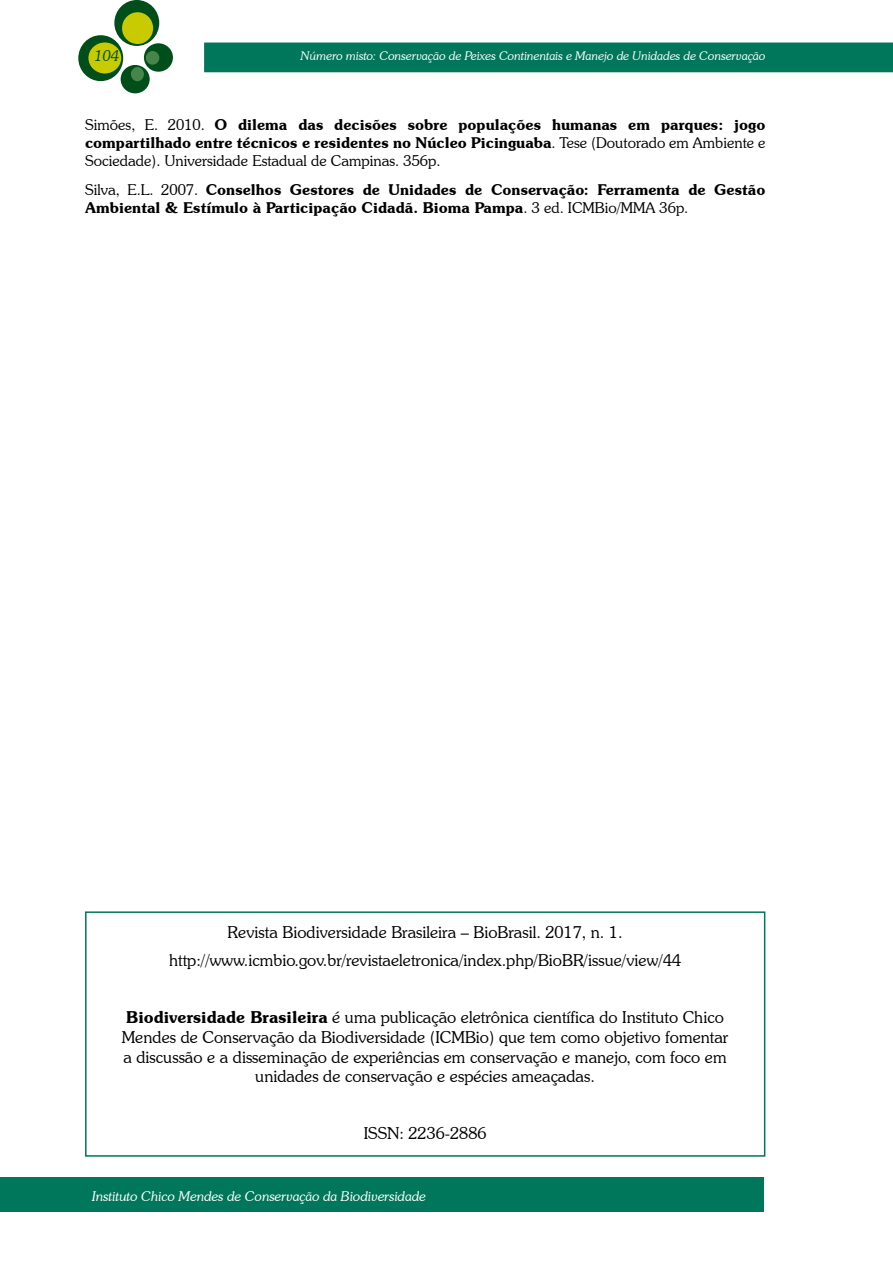
<style>
.page{position:relative;width:893px;height:1263px;background:#fff}
.page>*{position:absolute;margin:0;border:0;box-sizing:border-box;transform-origin:0 0}
.t1{font:300 16.5px/19.8px "Souvenir IT Cby BT";color:#000;text-align:center}
.t2{font:600 15px/18px "Souvenir IT Cby BT";color:#000;text-align:justify}
.t3{font:italic 300 15px "Souvenir IT Cby BT";color:#004e1a}
.t4{font:italic 300 13.5px "Souvenir IT Cby BT";color:#fff}
.t5{font:italic 300 12px "Souvenir IT Cby BT";color:#fff}
.s1{font-weight:300}
.s2{font-weight:600}
</style>
<div class="page">
<div style="left:205px;top:43px;width:687px;height:29px;background:#00765b"></div>
<div style="left:114px;top:0;width:45px;height:46px;background:#004e1a;border-radius:50%"></div>
<div style="left:78px;top:35px;width:45px;height:46px;background:#004e1a;border-radius:50%"></div>
<div style="left:144px;top:43px;width:29px;height:29px;background:#004e1a;border-radius:50%"></div>
<div style="left:121px;top:65px;width:29px;height:28px;background:#004e1a;border-radius:50%"></div>
<div style="left:122px;top:12px;width:31px;height:32px;background:#c8cb00;border-radius:50%"></div>
<div style="left:88px;top:42px;width:33px;height:31px;background:#c8cb00;border-radius:50%"></div>
<div style="left:146px;top:51px;width:13px;height:14px;background:#47864a;border-radius:50%"></div>
<div style="left:131px;top:67px;width:13px;height:14px;background:#47864a;border-radius:50%"></div>
<div style="left:0;top:1178px;width:764px;height:34px;background:#00765b"></div>
<div style="left:85px;top:911px;width:680px;height:246px;border:2px solid #00765b"></div>
<p class="t3" style="left:95px;top:46px;width:26px">104</p>
<p class="t5" style="left:301px;top:49px;width:466px">Número misto: Conservação de Peixes Continentais e Manejo de Unidades de Conservação</p>
<p class="t2" style="left:85px;top:116px;width:682px"><span class="s1">Simões, E. 2010.</span> O dilema das decisões sobre populações humanas em parques: jogo compartilhado entre técnicos e residentes no Núcleo Picinguaba<span class="s1">. Tese (Doutorado em Ambiente e Sociedade). Universidade Estadual de Campinas. 356p.</span></p>
<p class="t2" style="left:85px;top:180px;width:682px"><span class="s1">Silva, E.L. 2007.</span> Conselhos Gestores de Unidades de Conservação: Ferramenta de Gestão<br>Ambiental &amp; Estímulo à Participação Cidadã. Bioma Pampa<span class="s1">. 3 ed. ICMBio/MMA 36p.</span></p>
<p class="t1" style="left:169px;top:918px;width:514px;line-height:28.3px">Revista Biodiversidade Brasileira – BioBrasil. 2017, n. 1. http://www.icmbio.gov.br/revistaeletronica/index.php/BioBR/issue/view/44</p>
<p class="t1" style="left:122px;top:1007px;width:608px"><span class="s2">Biodiversidade Brasileira</span> é uma publicação eletrônica científica do Instituto Chico Mendes de Conservação da Biodiversidade (ICMBio) que tem como objetivo fomentar a discussão e a disseminação de experiências em conservação e manejo, com foco em unidades de conservação e espécies ameaçadas.</p>
<p class="t1" style="left:364px;top:1123px;width:124px">ISSN: 2236-2886</p>
<p class="t4" style="left:92px;top:1188px;width:335px">Instituto Chico Mendes de Conservação da Biodiversidade</p>
</div>
